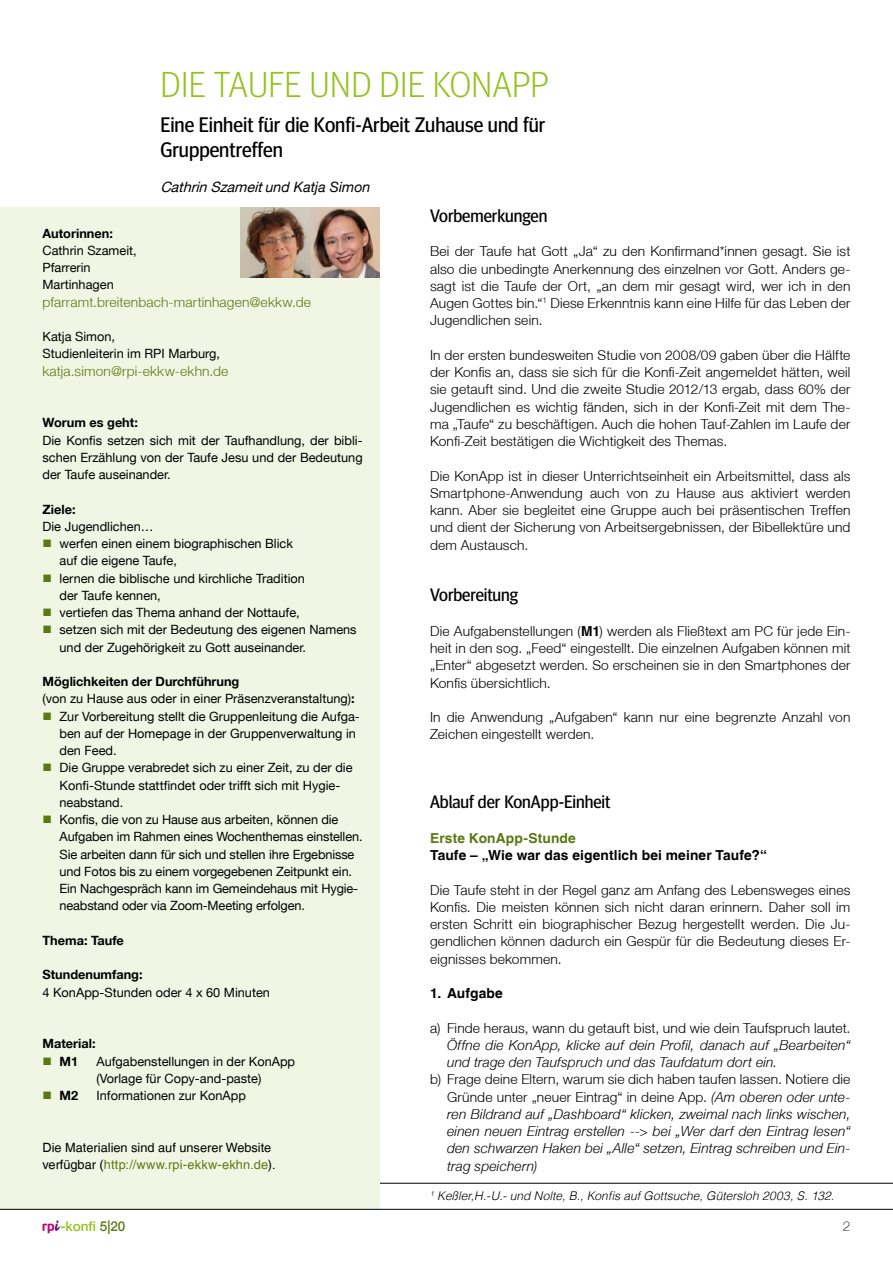
<style>
.page{position:relative;width:893px;height:1263px;background:#fff}
.page>*{position:absolute;margin:0;border:0;box-sizing:border-box;transform-origin:0 0}
.t1{font:300 36px "Meta Headline OT";letter-spacing:.01em;color:#95c11f}
.t2{font:21px/25.2px "Meta Headline OT";color:#000}
.t3{font:18px "Meta Headline OT";letter-spacing:-.005em;color:#000}
.t4{font:italic 14.25px "Helvetica Neue LT";color:#000}
.t5{font:300 13.8px/17.2px "Helvetica Neue LT";letter-spacing:.01em;color:#000;text-align:justify}
.t6{font:italic 300 13.8px/17.2px "Helvetica Neue LT";letter-spacing:.015em;color:#000}
.t7{font:300 13.8px "Helvetica Neue LT";letter-spacing:.01em;color:#5b7813}
.t8{font:700 13.8px "Helvetica LT";letter-spacing:.01em;color:#000}
.t9{font:700 13.8px "Helvetica LT";letter-spacing:.01em;color:#5b7813}
.t10{font:500 13.5px "Helvetica Neue LT";color:#95c11f}
.t11{font:100 13.5px "Helvetica Neue LT";color:#000}
.t12{font:12.75px/17.2px "Helvetica Neue LT";color:#000}
.t13{font:12.75px/17.2px "Helvetica LT";color:#000}
.t14{font:700 12.75px "Helvetica Neue LT";color:#000}
.t15{font:italic 300 12px "Helvetica LT";letter-spacing:.005em;color:#000}
.s1{font-style:inherit}
.s2{color:#5b7813}
.s3{font-weight:700}
.s4{font-family:"Helvetica LT";font-weight:700}
.s5{font-style:normal}
</style>
<div class="page">
<hr style="left:286px;top:1183px;width:607px;height:1px;background:#000">
<div style="left:0;top:207px;width:379px;height:1002px;background:#f1f6e4"></div>
<hr style="left:0;top:1209px;width:893px;height:1px;background:#000">
<svg style="left:43px;top:1220px;width:17px;height:13px"></svg>
<img style="left:241px;top:207px;width:138px;height:70px">
<h1 class="t1" style="left:161px;top:63px;width:390px">DIE TAUFE UND DIE KONAPP</h1>
<h2 class="t2" style="left:160px;top:112px;width:386px">Eine Einheit für die Konfi-Arbeit Zuhause und für<br>Gruppentreffen</h2>
<p class="t4" style="left:160px;top:179px;width:212px">Cathrin Szameit<span class="s1">u n d Ka tj a S i m o n</span></p>
<p class="t14" style="left:43px;top:225px;width:72px">Autorinnen:</p>
<p class="t12" style="left:43px;top:241px;width:96px">Cathrin Szameit,<br>Pfarrerin<br>Martinhagen</p>
<p class="t7" style="left:43px;top:293px;width:270px">pfarramt.breitenbach-martinhagen@ekkw.de</p>
<p class="t12" style="left:43px;top:328px;width:179px">Katja Simon,<br>Studienleiterin im RPI Marburg,</p>
<p class="t7" style="left:43px;top:362px;width:187px">katja.simon@rpi-ekkw-ekhn.de</p>
<p class="t14" style="left:43px;top:415px;width:97px">Worum es geht:</p>
<p class="t12" style="left:43px;top:431px;width:322px;text-align:justify">Die Konfis setzen sich mit der Taufhandlung, der bibli&shy;schen Erzählung von der Taufe Jesu und der Bedeutung der Taufe auseinander.</p>
<p class="t14" style="left:43px;top:501px;width:35px">Ziele:</p>
<p class="t12" style="left:43px;top:517px;width:113px">Die Jugendlichen…</p>
<p class="t12" style="left:60px;top:535px;width:235px;text-indent:-17px"><span class="s2">■</span> werfen einen einem biographischen Blick auf die eigene Taufe,</p>
<p class="t12" style="left:60px;top:569px;width:247px;text-indent:-17px"><span class="s2">■</span> lernen die biblische und kirchliche Tradition der Taufe kennen,</p>
<p class="t12" style="left:43px;top:604px;width:259px"><span class="s2">■</span> vertiefen das Thema anhand der Nottaufe,</p>
<p class="t12" style="left:60px;top:621px;width:299px;text-indent:-17px"><span class="s2">■</span> setzen sich mit der Bedeutung des eigenen Namens und der Zugehörigkeit zu Gott auseinander.</p>
<p class="t12" style="left:43px;top:673px;width:314px"><span class="s3">Möglichkeiten der Durchführung<br></span>(von zu Hause aus oder in einer Präsenzveranstaltung)<span class="s3">:</span></p>
<p class="t12" style="left:60px;top:707px;width:302px;text-indent:-17px"><span class="s2">■</span> Zur Vorbereitung stellt die Gruppenleitung die Aufga&shy;ben auf der Homepage in der Gruppenverwaltung in den Feed.</p>
<p class="t12" style="left:60px;top:759px;width:295px;text-indent:-17px"><span class="s2">■</span> Die Gruppe verabredet sich zu einer Zeit, zu der die<br>Konfi-Stunde stattfindet oder trifft sich mit Hygie&shy;neabstand.</p>
<p class="t12" style="left:60px;top:811px;width:305px;text-indent:-17px"><span class="s2">■</span> Konfis, die von zu Hause aus arbeiten, können die Aufgaben im Rahmen eines Wochenthemas einstellen.<br>Sie arbeiten dann für sich und stellen ihre Ergebnisse und Fotos bis zu einem vorgegebenen Zeitpunkt ein.<br>Ein Nachgespräch kann im Gemeindehaus mit Hygie&shy;neabstand oder via Zoom-Meeting erfolgen.</p>
<p class="t14" style="left:43px;top:932px;width:83px">Thema: Taufe</p>
<p class="t14" style="left:43px;top:967px;width:102px">Stundenumfang:</p>
<p class="t12" style="left:43px;top:983px;width:229px">4 KonApp-Stunden oder 4 x 60 Minuten</p>
<p class="t14" style="left:43px;top:1036px;width:55px">Material:</p>
<p class="t14" style="left:43px;top:1053px;width:37px"><span class="s2">■</span> M1</p>
<p class="t12" style="left:97px;top:1052px;width:200px">Aufgabenstellungen in der KonApp (Vorlage für Copy-and-paste)</p>
<p class="t14" style="left:43px;top:1088px;width:37px"><span class="s2">■</span> M2</p>
<p class="t12" style="left:97px;top:1087px;width:151px">Informationen zur KonApp</p>
<p class="t13" style="left:43px;top:1139px;width:235px">Die Materialien sind auf unserer Website verfügbar (<span class="s2">http://www.rpi-ekkw-ekhn.de</span>).</p>
<h3 class="t3" style="left:430px;top:205px;width:119px">Vorbemerkungen</h3>
<p class="t5" style="left:430px;top:242px;width:422px">Bei der Taufe hat Gott „Ja“ zu den Konfirmand*innen gesagt. Sie ist also die unbedingte Anerkennung des einzelnen vor Gott. Anders ge&shy;sagt ist die Taufe der Ort, „an dem mir gesagt wird, wer ich in den Augen Gottes bin.“<sup>1</sup> Diese Erkenntnis kann eine Hilfe für das Leben der Jugendlichen sein.</p>
<p class="t5" style="left:430px;top:346px;width:422px">In der ersten bundesweiten Studie von 2008/09 gaben über die Hälfte der Konfis an, dass sie sich für die Konfi-Zeit angemeldet hätten, weil sie getauft sind. Und die zweite Studie 2012/13 ergab, dass 60% der Jugendlichen es wichtig fänden, sich in der Konfi-Zeit mit dem The&shy;ma „Taufe“ zu beschäftigen. Auch die hohen Tauf-Zahlen im Laufe der Konfi-Zeit bestätigen die Wichtigkeit des Themas.</p>
<p class="t5" style="left:430px;top:467px;width:422px">Die KonApp ist in dieser Unterrichtseinheit ein Arbeitsmittel, dass als Smartphone-Anwendung auch von zu Hause aus aktiviert werden kann. Aber sie begleitet eine Gruppe auch bei präsentischen Treffen und dient der Sicherung von Arbeitsergebnissen, der Bibellektüre und dem Austausch.</p>
<h3 class="t3" style="left:430px;top:584px;width:89px">Vorbereitung</h3>
<p class="t5" style="left:430px;top:622px;width:422px">Die Aufgabenstellungen (<span class="s4">M1</span>) werden als Fließtext am PC für jede Ein&shy;heit in den sog. „Feed“ eingestellt. Die einzelnen Aufgaben können mit „Enter“ abgesetzt werden. So erscheinen sie in den Smartphones der Konfis übersichtlich.</p>
<p class="t5" style="left:430px;top:708px;width:422px">In die Anwendung „Aufgaben“ kann nur eine begrenzte Anzahl von<br>Zeichen eingestellt werden.</p>
<h3 class="t3" style="left:430px;top:791px;width:182px">Ablauf der KonApp-Einheit</h3>
<p class="t9" style="left:430px;top:830px;width:147px">Erste KonApp-Stunde</p>
<p class="t8" style="left:430px;top:847px;width:338px">Taufe – „Wie war das eigentlich bei meiner Taufe?“</p>
<p class="t5" style="left:430px;top:881px;width:422px">Die Taufe steht in der Regel ganz am Anfang des Lebensweges eines Konfis. Die meisten können sich nicht daran erinnern. Daher soll im ersten Schritt ein biographischer Bezug hergestellt werden. Die Ju&shy;gendlichen können dadurch ein Gespür für die Bedeutung dieses Er&shy;eignisses bekommen.</p>
<p class="t8" style="left:430px;top:985px;width:74px">1. Aufgabe</p>
<p class="t5" style="left:430px;top:1019px;width:422px">a) Finde heraus, wann du getauft bist, und wie dein Taufspruch lautet.</p>
<p class="t6" style="left:447px;top:1036px;width:405px">Öffne die KonApp, klicke auf dein Profil, danach auf „Bearbeiten“ und trage den Taufspruch und das Taufdatum dort ein.</p>
<p class="t6" style="left:447px;top:1071px;width:405px;text-align:justify;text-indent:-17px"><span class="s5">b) Frage deine Eltern, warum sie dich haben taufen lassen. Notiere die Gründe unter „neuer Eintrag“ in deine App.</span> (Am oberen oder unte&shy;ren Bildrand auf „Dashboard“ klicken, zweimal nach links wischen, einen neuen Eintrag erstellen --&gt; bei „Wer darf den Eintrag lesen“ den schwarzen Haken bei „Alle“ setzen, Eintrag schreiben und Ein&shy;trag speichern)</p>
<p class="t15" style="left:430px;top:1188px;width:406px"><sup>1</sup> Keßler,H.-U.- und Nolte, B., Konfis auf Gottsuche, Gütersloh 2003, S. 132.</p>
<p class="t10" style="left:60px;top:1218px;width:67px">-konfi <span class="s2">5|20</span></p>
<p class="t11" style="left:843px;top:1218px;width:9px">2</p>
</div>
